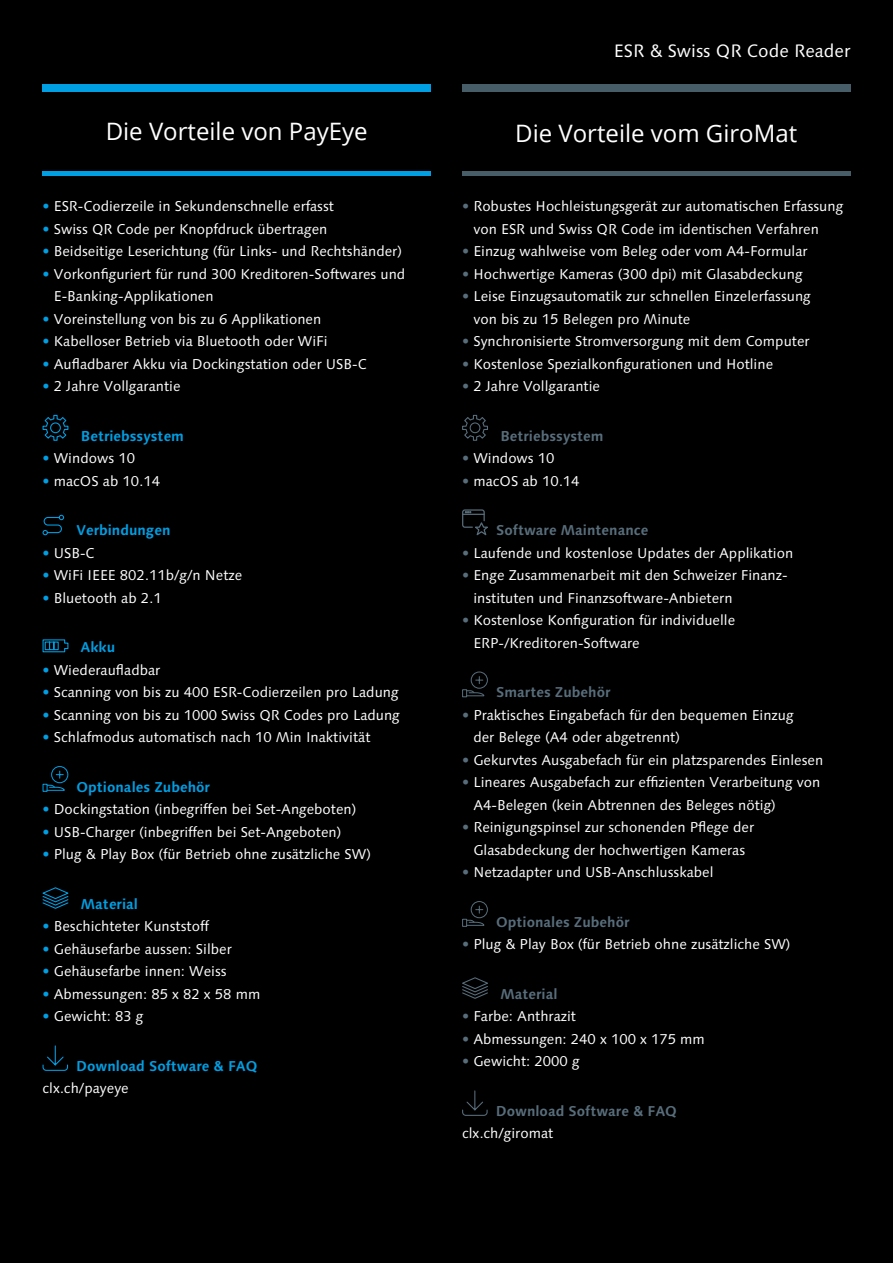
<style>
.page{position:relative;width:893px;height:1263px;background:#000}
.page>*{position:absolute;margin:0;border:0;box-sizing:border-box;transform-origin:0 0}
.t1{font:24px "Open Sans";color:#fff}
.t2{font:18px "Linotype Syntax";color:#fff}
.t3{font:14.25px/22.5px "Linotype Syntax";color:#fff}
.t4{font:700 14.25px "Linotype Syntax";color:#586d7b}
.t5{font:700 14.25px "Linotype Syntax";color:#009ee3}
.s1{color:#009ee3}
.s2{color:#586d7b}
</style>
<div class="page">
<svg style="left:42px;top:414px;width:27px;height:27px"></svg>
<svg style="left:42px;top:514px;width:23px;height:22px"></svg>
<svg style="left:42px;top:639px;width:27px;height:14px"></svg>
<div style="left:51px;top:766px;width:17px;height:17px;border:1px solid #009ee3;border-radius:50%"></div>
<svg style="left:56px;top:771px;width:7px;height:7px"></svg>
<div style="left:43px;top:784px;width:5px;height:8px;border:1px solid #009ee3"></div>
<svg style="left:46px;top:784px;width:19px;height:7px"></svg>
<svg style="left:42px;top:887px;width:27px;height:22px"></svg>
<svg style="left:42px;top:1045px;width:27px;height:26px"></svg>
<svg style="left:462px;top:414px;width:26px;height:27px"></svg>
<svg style="left:462px;top:509px;width:26px;height:27px"></svg>
<div style="left:471px;top:671px;width:17px;height:18px;border:1px solid #586d7b;border-radius:50%"></div>
<svg style="left:476px;top:676px;width:7px;height:8px"></svg>
<div style="left:462px;top:689px;width:5px;height:8px;border:1px solid #586d7b"></div>
<svg style="left:466px;top:690px;width:19px;height:7px"></svg>
<div style="left:471px;top:901px;width:17px;height:17px;border:1px solid #586d7b;border-radius:50%"></div>
<svg style="left:476px;top:906px;width:7px;height:7px"></svg>
<div style="left:462px;top:919px;width:5px;height:8px;border:1px solid #586d7b"></div>
<svg style="left:466px;top:919px;width:19px;height:7px"></svg>
<svg style="left:462px;top:977px;width:26px;height:22px"></svg>
<svg style="left:462px;top:1090px;width:26px;height:26px"></svg>
<div style="left:462px;top:84px;width:388px;height:7px;background:#475e68"></div>
<div style="left:43px;top:84px;width:388px;height:7px;background:#009ee3"></div>
<div style="left:462px;top:171px;width:388px;height:5px;background:#475e68"></div>
<div style="left:43px;top:171px;width:388px;height:5px;background:#009ee3"></div>
<h1 class="t1" style="left:106px;top:115px;width:263px">Die Vorteile von PayEye</h1>
<p class="t3" style="left:43px;top:195px;width:293px"><span class="s1">•</span> ESR-Codierzeile in Sekundenschnelle erfasst</p>
<p class="t3" style="left:43px;top:218px;width:286px"><span class="s1">•</span> Swiss QR Code per Knopfdruck übertragen</p>
<p class="t3" style="left:43px;top:240px;width:361px"><span class="s1">•</span> Beidseitige Leserichtung (für Links- und Rechtshänder)</p>
<p class="t3" style="left:54px;top:263px;width:353px;text-indent:-11px"><span class="s1">•</span> Vorkonfiguriert für rund 300 Kreditoren-Softwares und<br>E-Banking-Applikationen</p>
<p class="t3" style="left:43px;top:308px;width:280px"><span class="s1">•</span> Voreinstellung von bis zu 6 Applikationen</p>
<p class="t3" style="left:43px;top:330px;width:286px"><span class="s1">•</span> Kabelloser Betrieb via Bluetooth oder WiFi</p>
<p class="t3" style="left:43px;top:353px;width:326px"><span class="s1">•</span> Aufladbarer Akku via Dockingstation oder USB-C</p>
<p class="t3" style="left:43px;top:375px;width:139px"><span class="s1">•</span> 2 Jahre Vollgarantie</p>
<p class="t5" style="left:81px;top:427px;width:105px">Betriebssystem</p>
<p class="t3" style="left:43px;top:447px;width:94px"><span class="s1">•</span> Windows 10</p>
<p class="t3" style="left:43px;top:470px;width:119px"><span class="s1">•</span> macOS ab 10.14</p>
<p class="t5" style="left:77px;top:521px;width:95px">Verbindungen</p>
<p class="t3" style="left:43px;top:542px;width:54px"><span class="s1">•</span> USB-C</p>
<p class="t3" style="left:43px;top:564px;width:201px"><span class="s1">•</span> WiFi IEEE 802.11b/g/n Netze</p>
<p class="t3" style="left:43px;top:587px;width:121px"><span class="s1">•</span> Bluetooth ab 2.1</p>
<p class="t5" style="left:81px;top:638px;width:36px">Akku</p>
<p class="t3" style="left:43px;top:659px;width:119px"><span class="s1">•</span> Wiederaufladbar</p>
<p class="t3" style="left:43px;top:681px;width:358px"><span class="s1">•</span> Scanning von bis zu 400 ESR-Codierzeilen pro Ladung</p>
<p class="t3" style="left:43px;top:704px;width:359px"><span class="s1">•</span> Scanning von bis zu 1000 Swiss QR Codes pro Ladung</p>
<p class="t3" style="left:43px;top:726px;width:329px"><span class="s1">•</span> Schlafmodus automatisch nach 10 Min Inaktivität</p>
<p class="t5" style="left:77px;top:778px;width:135px">Optionales Zubehör</p>
<p class="t3" style="left:43px;top:798px;width:315px"><span class="s1">•</span> Dockingstation (inbegriffen bei Set-Angeboten)</p>
<p class="t3" style="left:43px;top:821px;width:300px"><span class="s1">•</span> USB-Charger (inbegriffen bei Set-Angeboten)</p>
<p class="t3" style="left:43px;top:843px;width:330px"><span class="s1">•</span> Plug &amp; Play Box (für Betrieb ohne zusätzliche SW)</p>
<p class="t5" style="left:81px;top:895px;width:59px">Material</p>
<p class="t3" style="left:43px;top:915px;width:168px"><span class="s1">•</span> Beschichteter Kunststoff</p>
<p class="t3" style="left:43px;top:938px;width:191px"><span class="s1">•</span> Gehäusefarbe aussen: Silber</p>
<p class="t3" style="left:43px;top:960px;width:186px"><span class="s1">•</span> Gehäusefarbe innen: Weiss</p>
<p class="t3" style="left:43px;top:983px;width:219px"><span class="s1">•</span> Abmessungen: 85 x 82 x 58 mm</p>
<p class="t3" style="left:43px;top:1005px;width:102px"><span class="s1">•</span> Gewicht: 83 g</p>
<p class="t5" style="left:76px;top:1057px;width:183px">Download Software &amp; FAQ</p>
<p class="t3" style="left:43px;top:1077px;width:88px">clx.ch/payeye</p>
<p class="t2" style="left:614px;top:40px;width:238px">ESR &amp; Swiss QR Code Reader</p>
<h1 class="t1" style="left:515px;top:117px;width:284px">Die Vorteile vom GiroMat</h1>
<p class="t3" style="left:473px;top:195px;width:371px;text-indent:-11px"><span class="s2">•</span> Robustes Hochleistungsgerät zur automatischen Erfassung von ESR und Swiss QR Code im identischen Verfahren</p>
<p class="t3" style="left:462px;top:240px;width:347px"><span class="s2">•</span> Einzug wahlweise vom Beleg oder vom A4-Formular</p>
<p class="t3" style="left:462px;top:263px;width:342px"><span class="s2">•</span> Hochwertige Kameras (300 dpi) mit Glasabdeckung</p>
<p class="t3" style="left:473px;top:285px;width:339px;text-indent:-11px"><span class="s2">•</span> Leise Einzugsautomatik zur schnellen Einzelerfassung von bis zu 15 Belegen pro Minute</p>
<p class="t3" style="left:462px;top:330px;width:349px"><span class="s2">•</span> Synchronisierte Stromversorgung mit dem Computer</p>
<p class="t3" style="left:462px;top:353px;width:313px"><span class="s2">•</span> Kostenlose Spezialkonfigurationen und Hotline</p>
<p class="t3" style="left:462px;top:375px;width:139px"><span class="s2">•</span> 2 Jahre Vollgarantie</p>
<p class="t4" style="left:500px;top:427px;width:105px">Betriebssystem</p>
<p class="t3" style="left:462px;top:447px;width:94px"><span class="s2">•</span> Windows 10</p>
<p class="t3" style="left:462px;top:470px;width:119px"><span class="s2">•</span> macOS ab 10.14</p>
<p class="t4" style="left:496px;top:521px;width:154px">Software Maintenance</p>
<p class="t3" style="left:462px;top:542px;width:333px"><span class="s2">•</span> Laufende und kostenlose Updates der Applikation</p>
<p class="t3" style="left:473px;top:564px;width:316px;text-indent:-11px"><span class="s2">•</span> Enge Zusammenarbeit mit den Schweizer Finanz&shy;instituten und Finanzsoftware-Anbietern</p>
<p class="t3" style="left:473px;top:609px;width:263px;text-indent:-11px"><span class="s2">•</span> Kostenlose Konfiguration für individuelle<br>ERP-/Kreditoren-Software</p>
<p class="t4" style="left:496px;top:683px;width:116px">Smartes Zubehör</p>
<p class="t3" style="left:473px;top:704px;width:322px;text-indent:-11px"><span class="s2">•</span> Praktisches Eingabefach für den bequemen Einzug der Belege (A4 oder abgetrennt)</p>
<p class="t3" style="left:462px;top:749px;width:363px"><span class="s2">•</span> Gekurvtes Ausgabefach für ein platzsparendes Einlesen</p>
<p class="t3" style="left:473px;top:771px;width:349px;text-indent:-11px"><span class="s2">•</span> Lineares Ausgabefach zur effizienten Verarbeitung von<br>A4-Belegen (kein Abtrennen des Beleges nötig)</p>
<p class="t3" style="left:462px;top:816px;width:293px;text-align:center"><span class="s2">•</span> Reinigungspinsel zur schonenden Pflege der<br>Glasabdeckung der hochwertigen Kameras</p>
<p class="t3" style="left:462px;top:861px;width:253px"><span class="s2">•</span> Netzadapter und USB-Anschlusskabel</p>
<p class="t4" style="left:496px;top:913px;width:135px">Optionales Zubehör</p>
<p class="t3" style="left:462px;top:933px;width:330px"><span class="s2">•</span> Plug &amp; Play Box (für Betrieb ohne zusätzliche SW)</p>
<p class="t4" style="left:500px;top:985px;width:59px">Material</p>
<p class="t3" style="left:462px;top:1005px;width:116px"><span class="s2">•</span> Farbe: Anthrazit</p>
<p class="t3" style="left:462px;top:1028px;width:244px"><span class="s2">•</span> Abmessungen: 240 x 100 x 175 mm</p>
<p class="t3" style="left:462px;top:1050px;width:119px"><span class="s2">•</span> Gewicht: 2000 g</p>
<p class="t4" style="left:496px;top:1102px;width:183px">Download Software &amp; FAQ</p>
<p class="t3" style="left:462px;top:1122px;width:93px">clx.ch/giromat</p>
</div>
